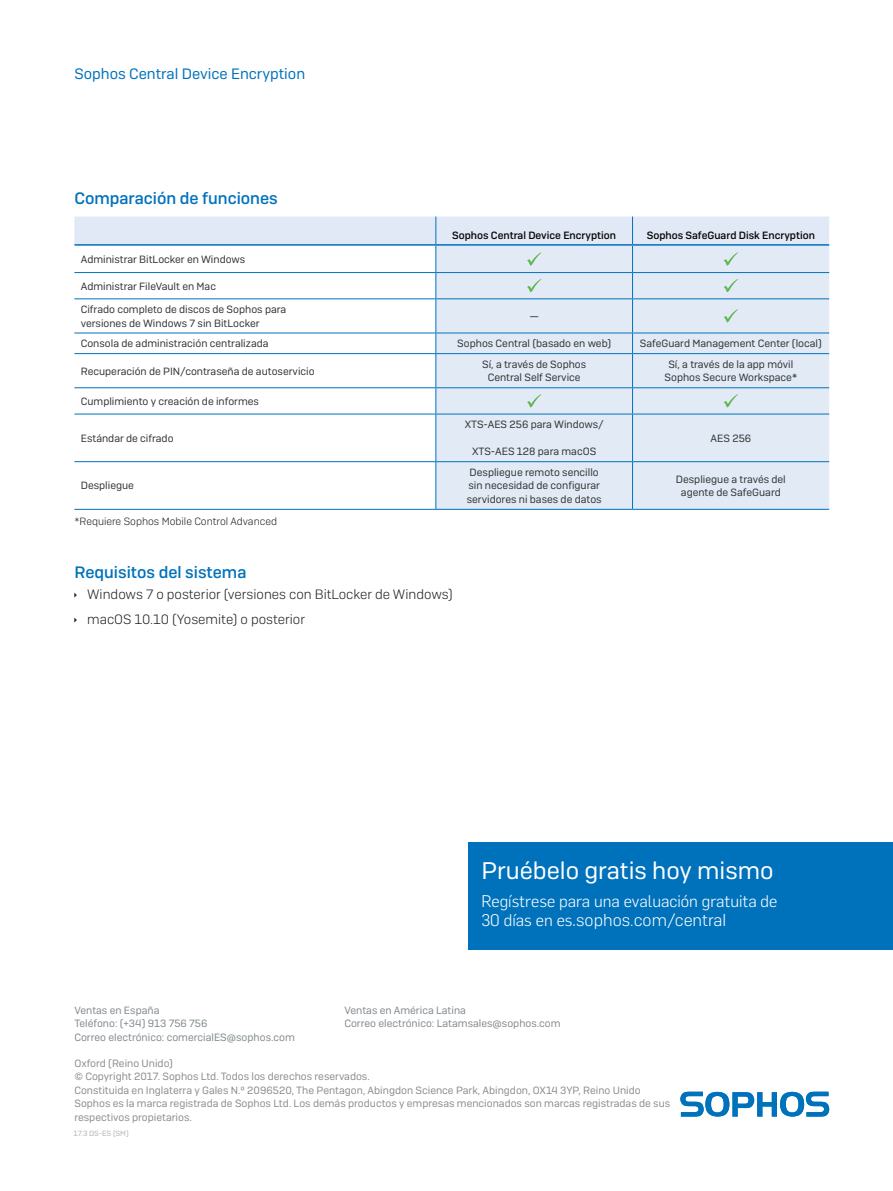
<style>
.page{position:relative;width:893px;height:1191px;background:#fff}
.page>*{position:absolute;margin:0;border:0;box-sizing:border-box;transform-origin:0 0}
.CTA_Heading{font:24px "Sophos Sans";color:#fff}
.CTA_Copy{font:300 16.5px/19.5px "Flama";color:#fff}
.Back_Cover_Body_Copy{font:500 16.5px "Sophos Sans";color:#0072bc}
.Subhead{font:500 16.5px "Sophos Sans";color:#0072bc}
.Page_Header{font:15px "Sophos Sans";color:#0072bc}
.t1{font:300 13.5px "Sophos Sans";color:#231f20}
.Table_Left_Column{font:10.5px/13.5px "Sophos Sans";color:#323332;text-align:center}
.Copyright{font:10.5px/13.5px "Sophos Sans";color:#8a8c8f}
.Sales_Address{font:10.5px "Camber";color:#81898e}
.Table_Header{font:500 10.5px "Sophos Sans";color:#040503}
.Back_Cover_Body_Copy-2{font:300 10.5px "Sophos Sans";color:#231f20}
.Job_No__and_Version{font:7.5px "Sophos Sans";color:#b2b3b7}
.s1{font-family:"Sophos Sans"}
</style>
<div class="page">
<svg style="left:680px;top:1091px;width:149px;height:25px"></svg>
<div style="left:469px;top:842px;width:424px;height:107px;background:#0072bc"></div>
<svg style="left:74px;top:299px;width:361px;height:210px"></svg>
<div style="left:436px;top:299px;width:393px;height:210px;background:#e2eaf6"></div>
<hr style="left:632px;top:332px;width:197px;height:1px;background:#0072bc">
<hr style="left:632px;top:353px;width:197px;height:1px;background:#0072bc">
<hr style="left:632px;top:387px;width:197px;height:1px;background:#0072bc">
<hr style="left:632px;top:414px;width:197px;height:1px;background:#0072bc">
<hr style="left:632px;top:461px;width:197px;height:1px;background:#0072bc">
<hr style="left:74px;top:509px;width:362px;height:1px;background:#0072bc">
<hr style="left:632px;top:509px;width:197px;height:1px;background:#0072bc">
<hr style="left:436px;top:298px;width:196px;height:1px;background:#0072bc">
<hr style="left:436px;top:332px;width:196px;height:1px;background:#0072bc">
<hr style="left:436px;top:353px;width:196px;height:1px;background:#0072bc">
<hr style="left:436px;top:387px;width:196px;height:1px;background:#0072bc">
<hr style="left:436px;top:414px;width:196px;height:1px;background:#0072bc">
<hr style="left:436px;top:461px;width:196px;height:1px;background:#0072bc">
<hr style="left:436px;top:509px;width:196px;height:1px;background:#0072bc">
<hr style="left:435px;top:299px;width:1px;height:33px;background:#0072bc">
<hr style="left:632px;top:299px;width:1px;height:33px;background:#0072bc">
<svg style="left:435px;top:333px;width:1px;height:20px"></svg>
<svg style="left:632px;top:333px;width:1px;height:20px"></svg>
<hr style="left:435px;top:354px;width:1px;height:33px;background:#0072bc">
<hr style="left:632px;top:354px;width:1px;height:33px;background:#0072bc">
<svg style="left:435px;top:388px;width:1px;height:26px"></svg>
<svg style="left:632px;top:388px;width:1px;height:26px"></svg>
<hr style="left:435px;top:414px;width:1px;height:47px;background:#0072bc">
<hr style="left:632px;top:414px;width:1px;height:47px;background:#0072bc">
<hr style="left:435px;top:462px;width:1px;height:47px;background:#0072bc">
<hr style="left:632px;top:462px;width:1px;height:47px;background:#0072bc">
<hr style="left:74px;top:298px;width:362px;height:1px;background:#0072bc">
<hr style="left:74px;top:332px;width:362px;height:1px;background:#0072bc">
<hr style="left:74px;top:353px;width:362px;height:1px;background:#0072bc">
<hr style="left:74px;top:387px;width:362px;height:1px;background:#0072bc">
<hr style="left:74px;top:414px;width:362px;height:1px;background:#0072bc">
<hr style="left:74px;top:461px;width:362px;height:1px;background:#0072bc">
<hr style="left:632px;top:298px;width:197px;height:1px;background:#0072bc">
<svg style="left:74px;top:216px;width:755px;height:82px"></svg>
<svg style="left:724px;top:309px;width:14px;height:14px"></svg>
<svg style="left:527px;top:394px;width:14px;height:14px"></svg>
<svg style="left:724px;top:394px;width:14px;height:14px"></svg>
<p class="Page_Header" style="left:74px;top:65px;width:232px">Sophos Central Device Encryption</p>
<p class="Back_Cover_Body_Copy" style="left:74px;top:188px;width:205px">Comparación de funciones</p>
<p class="Table_Header" style="left:452px;top:228px;width:166px">Sophos Central Device Encryption</p>
<p class="Table_Header" style="left:647px;top:228px;width:170px">Sophos SafeGuard Disk Encryption</p>
<p class="Table_Left_Column" style="left:81px;top:252px;width:166px">Administrar BitLocker en Windows</p>
<p class="Table_Left_Column" style="left:81px;top:279px;width:137px">Administrar FileVault en Mac</p>
<p class="Table_Left_Column" style="left:81px;top:302px;width:207px;text-align:left">Cifrado completo de discos de Sophos para versiones de Windows 7 sin BitLocker</p>
<p class="Table_Left_Column" style="left:529px;top:309px;width:11px">—</p>
<p class="Table_Left_Column" style="left:81px;top:337px;width:189px">Consola de administración centralizada</p>
<p class="Table_Left_Column" style="left:457px;top:337px;width:155px">Sophos Central (basado en web)</p>
<p class="Table_Left_Column" style="left:640px;top:337px;width:184px">SafeGuard Management Center (local)</p>
<p class="Table_Left_Column" style="left:81px;top:364px;width:235px">Recuperación de PIN/contraseña de autoservicio</p>
<p class="Table_Left_Column" style="left:482px;top:357px;width:106px">Sí, a través de Sophos<br>Central Self Service</p>
<p class="Table_Left_Column" style="left:664px;top:357px;width:134px">Sí, a través de la app móvil<br>Sophos Secure Workspace*</p>
<p class="Table_Left_Column" style="left:81px;top:394px;width:180px">Cumplimiento y creación de informes</p>
<p class="Table_Left_Column" style="left:81px;top:431px;width:94px">Estándar de cifrado</p>
<p class="Table_Left_Column" style="left:465px;top:418px;width:140px">XTS-AES 256 para Windows/</p>
<p class="Table_Left_Column" style="left:472px;top:445px;width:126px">XTS-AES 128 para macOS</p>
<p class="Table_Left_Column" style="left:710px;top:431px;width:42px">AES 256</p>
<p class="Table_Left_Column" style="left:81px;top:479px;width:55px">Despliegue</p>
<p class="Back_Cover_Body_Copy-2" style="left:74px;top:515px;width:204px">*Requiere Sophos Mobile Control Advanced</p>
<p class="Subhead" style="left:74px;top:562px;width:174px">Requisitos del sistema</p>
<p class="t1" style="left:87px;top:586px;width:367px">Windows 7 o posterior (versiones con BitLocker de Windows)</p>
<p class="t1" style="left:87px;top:611px;width:219px">macOS 10.10 (Yosemite) o posterior</p>
<p class="Table_Left_Column" style="left:467px;top:465px;width:137px;text-align:left">Despliegue remoto sencillo sin necesidad de configurar servidores ni bases de datos</p>
<p class="Table_Left_Column" style="left:676px;top:472px;width:111px">Despliegue a través del agente de SafeGuard</p>
<p class="CTA_Heading" style="left:481px;top:856px;width:294px">Pruébelo gratis hoy mismo</p>
<p class="CTA_Copy" style="left:481px;top:890px;width:298px">Regístrese para una evaluación gratuita de<br>30 días en es.<span class="s1">sophos.com/central</span></p>
<p class="Sales_Address" style="left:74px;top:1003px;width:87px">Ventas en España</p>
<p class="Sales_Address" style="left:74px;top:1017px;width:135px">Teléfono: (+34) 913 756 756</p>
<p class="Sales_Address" style="left:74px;top:1030px;width:222px">Correo electrónico: comercialES@sophos.com</p>
<p class="Sales_Address" style="left:344px;top:1003px;width:123px">Ventas en América Latina</p>
<p class="Sales_Address" style="left:344px;top:1017px;width:218px">Correo electrónico: Latamsales@sophos.com</p>
<p class="Copyright" style="left:74px;top:1056px;width:597px">Oxford (Reino Unido)<br>© Copyright 2017. Sophos Ltd. Todos los derechos reservados.<br>Constituida en Inglaterra y Gales N.º 2096520, The Pentagon, Abingdon Science Park, Abingdon, OX14 3YP, Reino Unido Sophos es la marca registrada de Sophos Ltd. Los demás productos y empresas mencionados son marcas registradas de sus respectivos propietarios.</p>
<p class="Job_No__and_Version" style="left:74px;top:1129px;width:57px">17.3 DS-ES (SM)</p>
</div>
